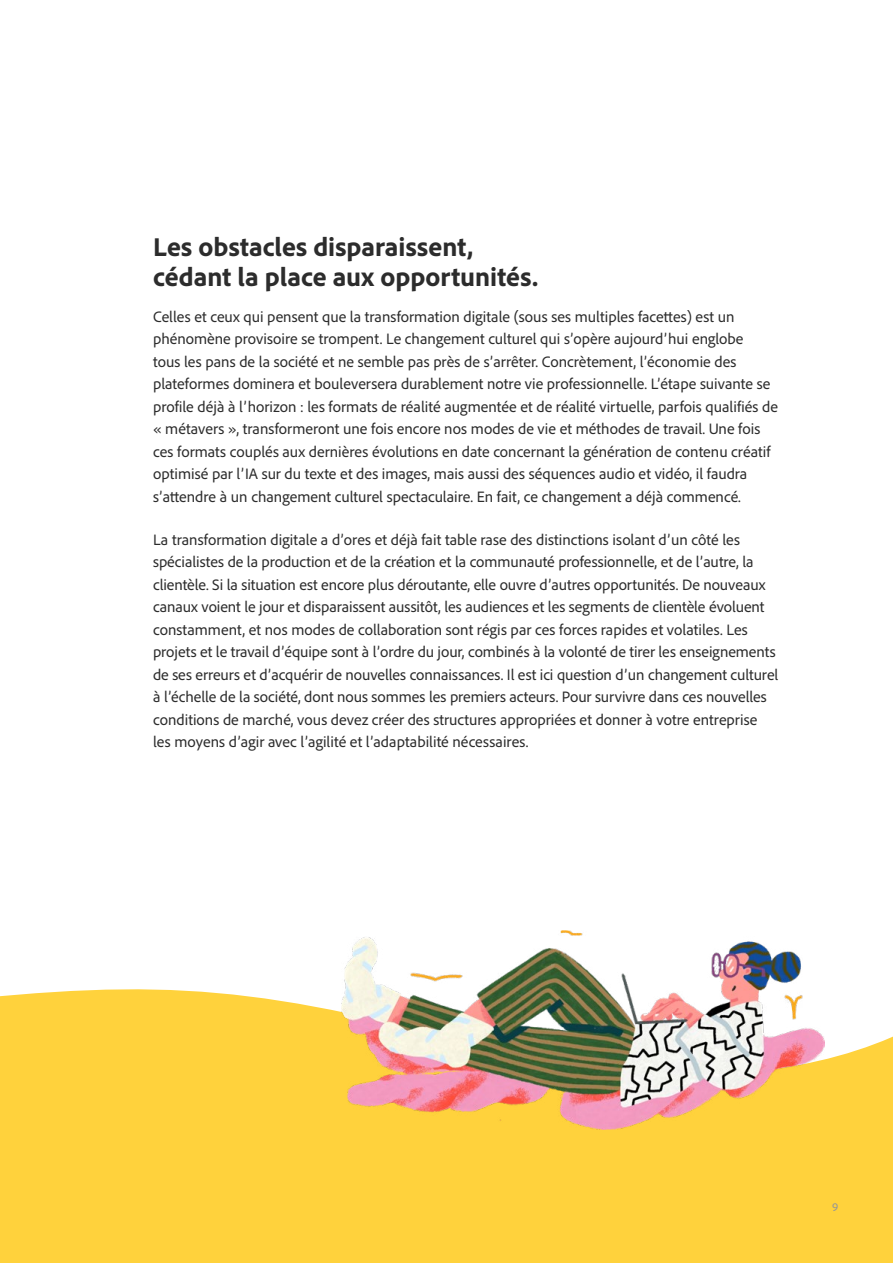
<style>
.page{position:relative;width:893px;height:1263px;background:#fff}
.page>*{position:absolute;margin:0;border:0;box-sizing:border-box;transform-origin:0 0}
.t1{font:800 27px/30px "Adobe Clean";color:#2c2c2c}
.Body{font:15.75px/22.5px "Adobe Clean";color:#2c2c2c}
.Page_Number{font:12px "Adobe Clean";color:#949598}
</style>
<div class="page">
<div style="left:0;top:989px;width:893px;height:274px;background:#ffd23c"></div>
<img style="left:342px;top:930px;width:483px;height:199px">
<h2 class="t1" style="left:153px;top:231px;width:387px">Les obstacles disparaissent, cédant la place aux opportunités.</h2>
<p class="Body" style="left:153px;top:305px;width:626px">Celles et ceux qui pensent que la transformation digitale (sous ses multiples facettes) est un phénomène provisoire se trompent. Le changement culturel qui s’opère aujourd’hui englobe<br>tous les pans de la société et ne semble pas près de s’arrêter. Concrètement, l’économie des plateformes dominera et bouleversera durablement notre vie professionnelle. L’étape suivante se profile déjà à l’horizon : les formats de réalité augmentée et de réalité virtuelle, parfois qualifiés de « métavers », transformeront une fois encore nos modes de vie et méthodes de travail. Une fois ces formats couplés aux dernières évolutions en date concernant la génération de contenu créatif optimisé par l’IA sur du texte et des images, mais aussi des séquences audio et vidéo, il faudra s’attendre à un changement culturel spectaculaire. En fait, ce changement a déjà commencé.</p>
<p class="Body" style="left:153px;top:528px;width:627px">La transformation digitale a d’ores et déjà fait table rase des distinctions isolant d’un côté les spécialistes de la production et de la création et la communauté professionnelle, et de l’autre, la clientèle. Si la situation est encore plus déroutante, elle ouvre d’autres opportunités. De nouveaux canaux voient le jour et disparaissent aussitôt, les audiences et les segments de clientèle évoluent constamment, et nos modes de collaboration sont régis par ces forces rapides et volatiles. Les projets et le travail d’équipe sont à l’ordre du jour, combinés à la volonté de tirer les enseignements de ses erreurs et d’acquérir de nouvelles connaissances. Il est ici question d’un changement culturel à l’échelle de la société, dont nous sommes les premiers acteurs. Pour survivre dans ces nouvelles conditions de marché, vous devez créer des structures appropriées et donner à votre entreprise les moyens d’agir avec l’agilité et l’adaptabilité nécessaires.</p>
<p class="Page_Number" style="left:832px;top:1199px;width:8px">9</p>
</div>
